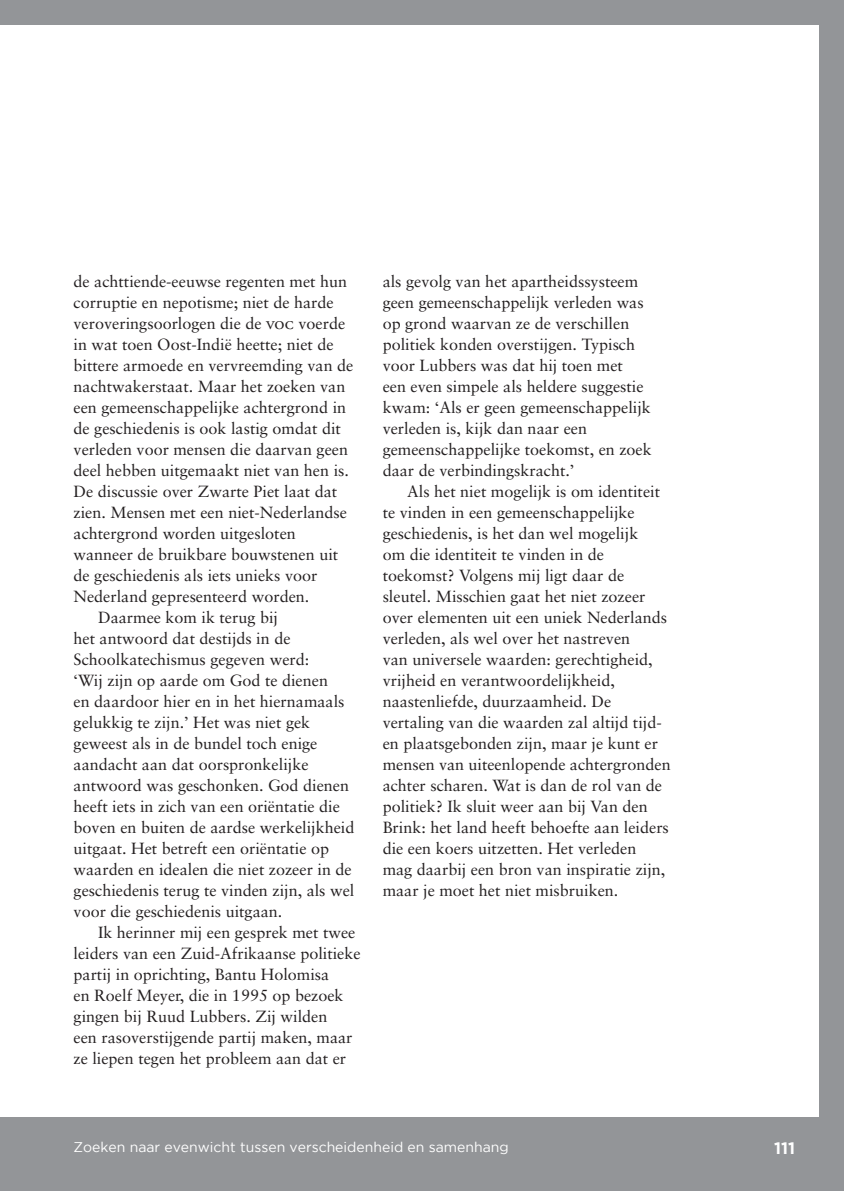
<style>
.page{position:relative;width:844px;height:1191px;background:#fff}
.page>*{position:absolute;margin:0;border:0;box-sizing:border-box;transform-origin:0 0}
.t1{font:700 16.62px "Gotham";color:#fff}
.t2{font:16.1px/21px "Sabon LT";color:#231f20}
.t3{font:14px "Gotham";color:#fff}
.s1{font-family:"Adobe Garamond Pro";font-size:17.85px}
</style>
<div class="page">
<div style="left:0;top:1117px;width:843px;height:74px;background:#939598"></div>
<div style="left:0;top:0;width:843px;height:24px;background:#939598"></div>
<div style="left:819px;top:0;width:24px;height:1191px;background:#939598"></div>
<p class="t2" style="left:73px;top:271px;width:275px">de achttiende-eeuwse regenten met hun</p>
<p class="t2" style="left:73px;top:292px;width:261px">corruptie en nepotisme; niet de harde</p>
<p class="t2" style="left:73px;top:313px;width:273px">veroveringsoorlogen die de <span class="s1">voc</span> voerde</p>
<p class="t2" style="left:74px;top:334px;width:261px">in wat toen Oost-Indië heette; niet de</p>
<p class="t2" style="left:74px;top:355px;width:281px">bittere armoede en vervreemding van de</p>
<p class="t2" style="left:74px;top:376px;width:273px">nachtwakerstaat. Maar het zoeken van</p>
<p class="t2" style="left:74px;top:397px;width:274px">een gemeenschappelijke achtergrond in</p>
<p class="t2" style="left:74px;top:418px;width:269px">de geschiedenis is ook lastig omdat dit</p>
<p class="t2" style="left:74px;top:439px;width:276px">verleden voor mensen die daarvan geen</p>
<p class="t2" style="left:74px;top:460px;width:277px">deel hebben uitgemaakt niet van hen is.</p>
<p class="t2" style="left:74px;top:481px;width:265px">De discussie over Zwarte Piet laat dat</p>
<p class="t2" style="left:74px;top:502px;width:275px">zien. Mensen met een niet-Nederlandse</p>
<p class="t2" style="left:74px;top:523px;width:224px">achtergrond worden uitgesloten</p>
<p class="t2" style="left:74px;top:544px;width:266px">wanneer de bruikbare bouwstenen uit</p>
<p class="t2" style="left:74px;top:565px;width:245px">de geschiedenis als iets unieks voor</p>
<p class="t2" style="left:74px;top:586px;width:237px">Nederland gepresenteerd worden.</p>
<p class="t2" style="left:98px;top:607px;width:181px">Daarmee kom ik terug bij</p>
<p class="t2" style="left:74px;top:628px;width:218px">het antwoord dat destijds in de</p>
<p class="t2" style="left:74px;top:649px;width:237px">Schoolkatechismus gegeven werd:</p>
<p class="t2" style="left:74px;top:670px;width:256px">‘Wij zijn op aarde om God te dienen</p>
<p class="t2" style="left:74px;top:691px;width:272px">en daardoor hier en in het hiernamaals</p>
<p class="t2" style="left:74px;top:712px;width:238px">gelukkig te zijn.’ Het was niet gek</p>
<p class="t2" style="left:74px;top:733px;width:245px">geweest als in de bundel toch enige</p>
<p class="t2" style="left:74px;top:754px;width:236px">aandacht aan dat oorspronkelijke</p>
<p class="t2" style="left:74px;top:775px;width:277px">antwoord was geschonken. God dienen</p>
<p class="t2" style="left:74px;top:796px;width:268px">heeft iets in zich van een oriëntatie die</p>
<p class="t2" style="left:74px;top:817px;width:282px">boven en buiten de aardse werkelijkheid</p>
<p class="t2" style="left:74px;top:838px;width:257px">uitgaat. Het betreft een oriëntatie op</p>
<p class="t2" style="left:74px;top:859px;width:279px">waarden en idealen die niet zozeer in de</p>
<p class="t2" style="left:74px;top:880px;width:282px">geschiedenis terug te vinden zijn, als wel</p>
<p class="t2" style="left:74px;top:901px;width:210px">voor die geschiedenis uitgaan.</p>
<p class="t2" style="left:98px;top:922px;width:259px">Ik herinner mij een gesprek met twee</p>
<p class="t2" style="left:74px;top:943px;width:288px">leiders van een Zuid-Afrikaanse politieke</p>
<p class="t2" style="left:74px;top:964px;width:257px">partij in oprichting, Bantu Holomisa</p>
<p class="t2" style="left:74px;top:985px;width:271px">en Roelf Meyer, die in 1995 op bezoek</p>
<p class="t2" style="left:74px;top:1006px;width:255px">gingen bij Ruud Lubbers. Zij wilden</p>
<p class="t2" style="left:74px;top:1027px;width:280px">een rasoverstijgende partij maken, maar</p>
<p class="t2" style="left:74px;top:1048px;width:274px">ze liepen tegen het probleem aan dat er</p>
<p class="t2" style="left:382px;top:271px;width:270px">als gevolg van het apartheidssysteem geen gemeenschappelijk verleden was op grond waarvan ze de verschillen politiek konden overstijgen. Typisch voor Lubbers was dat hij toen met<br>een even simpele als heldere suggestie kwam: ‘Als er geen gemeenschappelijk verleden is, kijk dan naar een gemeenschappelijke toekomst, en zoek daar de verbindingskracht.’</p>
<p class="t2" style="left:382px;top:481px;width:289px;text-indent:25px">Als het niet mogelijk is om identiteit te vinden in een gemeenschappelijke geschiedenis, is het dan wel mogelijk<br>om die identiteit te vinden in de toekomst? Volgens mij ligt daar de sleutel. Misschien gaat het niet zozeer over elementen uit een uniek Nederlands verleden, als wel over het nastreven<br>van universele waarden: gerechtigheid, vrijheid en verantwoordelijkheid, naastenliefde, duurzaamheid. De vertaling van die waarden zal altijd tijd&shy;en plaatsgebonden zijn, maar je kunt er mensen van uiteenlopende achtergronden achter scharen. Wat is dan de rol van de politiek? Ik sluit weer aan bij Van den Brink: het land heeft behoefte aan leiders die een koers uitzetten. Het verleden<br>mag daarbij een bron van inspiratie zijn, maar je moet het niet misbruiken.</p>
<p class="t3" style="left:73px;top:1138px;width:436px">Zoeken naar evenwicht tussen verscheidenheid en samenhang</p>
<p class="t1" style="left:773px;top:1138px;width:23px">111</p>
</div>
